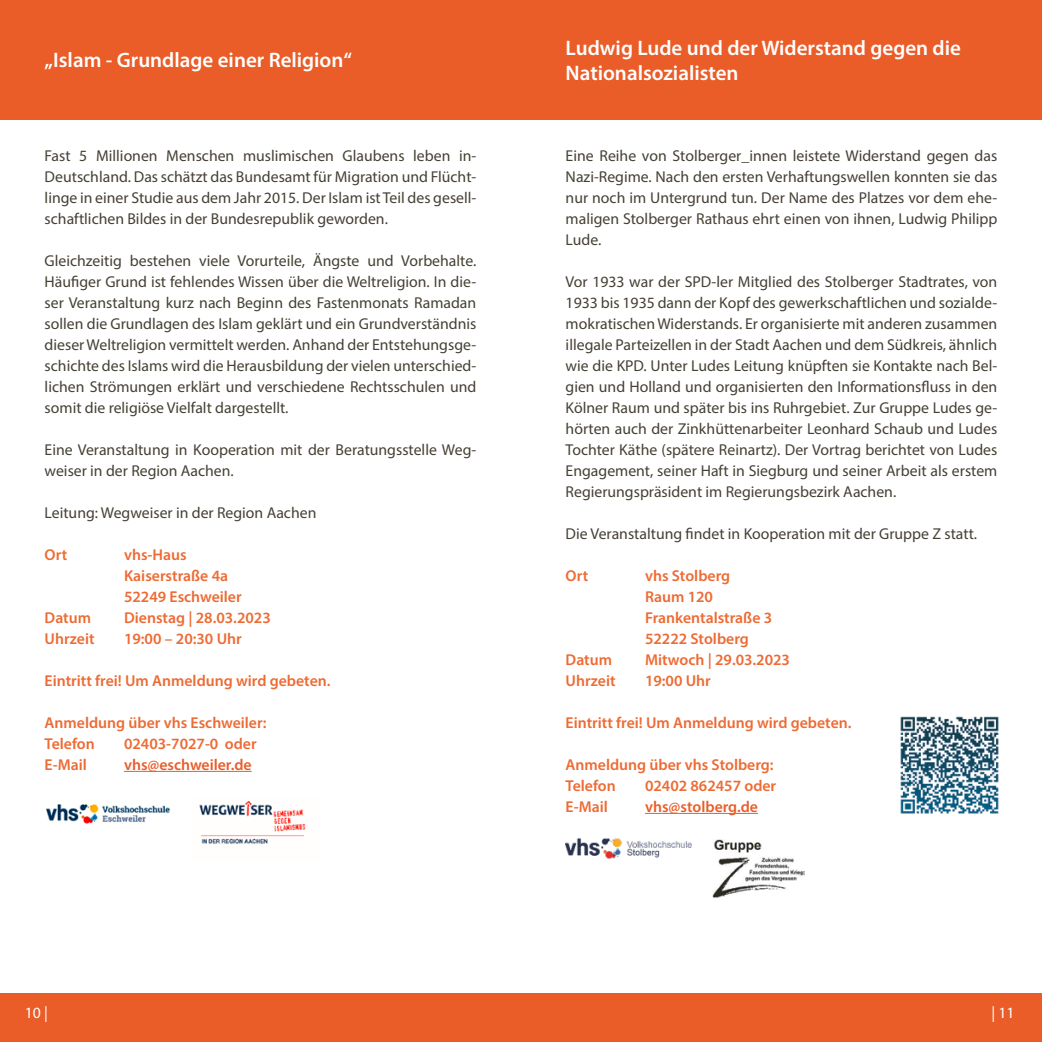
<style>
.page{position:relative;width:1042px;height:1042px;background:#fff}
.page>*{position:absolute;margin:0;border:0;box-sizing:border-box;transform-origin:0 0}
.t1{font:600 21px "Myriad Pro";color:#fff}
.Fließtext{font:15.75px/21px "Myriad Pro";color:#454034;text-align:justify}
.Semi_Lila{font:600 15.75px "Myriad Pro";color:#ed6b34}
.Semi_Lila-2{font:600 15.75px "Myriad Pro";color:#ea5d29}
.t2{font:15.75px "Myriad Pro";color:#fff}
</style>
<div class="page">
<div style="left:0;top:993px;width:521px;height:49px;background:#ea5d29"></div>
<div style="left:521px;top:993px;width:521px;height:49px;background:#ea5d29"></div>
<div style="left:0;top:0;width:536px;height:119px;background:#ea5d29"></div>
<hr style="left:124px;top:771px;width:128px;height:1px;background:#ea5d29">
<div style="left:521px;top:0;width:521px;height:119px;background:#ea5d29"></div>
<hr style="left:645px;top:813px;width:113px;height:1px;background:#ea5d29">
<img style="left:46px;top:804px;width:124px;height:20px">
<img style="left:199px;top:800px;width:107px;height:44px">
<img style="left:566px;top:838px;width:126px;height:21px">
<img style="left:900px;top:716px;width:99px;height:98px">
<img style="left:712px;top:839px;width:92px;height:59px">
<p class="t1" style="left:45px;top:47px;width:309px">„Islam - Grundlage einer Religion“</p>
<p class="Fließtext" style="left:45px;top:145px;width:433px">Fast 5 Millionen Menschen muslimischen Glaubens leben in-Deutschland. Das schätzt das Bundesamt für Migration und Flücht&shy;linge in einer Studie aus dem Jahr 2015. Der Islam ist Teil des gesell&shy;schaftlichen Bildes in der Bundesrepublik geworden.</p>
<p class="Fließtext" style="left:45px;top:250px;width:433px">Gleichzeitig bestehen viele Vorurteile, Ängste und Vorbehalte.<br>Häufiger Grund ist fehlendes Wissen über die Weltreligion. In die&shy;ser Veranstaltung kurz nach Beginn des Fastenmonats Ramadan sollen die Grundlagen des Islam geklärt und ein Grundverständnis dieser Weltreligion vermittelt werden. Anhand der Entstehungsge&shy;schichte des Islams wird die Herausbildung der vielen unterschied&shy;lichen Strömungen erklärt und verschiedene Rechtsschulen und somit die religiöse Vielfalt dargestellt.</p>
<p class="Fließtext" style="left:45px;top:439px;width:433px">Eine Veranstaltung in Kooperation mit der Beratungsstelle Weg&shy;weiser in der Region Aachen.</p>
<p class="Fließtext" style="left:45px;top:502px;width:273px">Leitung: Wegweiser in der Region Aachen</p>
<p class="Semi_Lila" style="left:45px;top:544px;width:24px">Ort</p>
<p class="Semi_Lila" style="left:124px;top:544px;width:64px">vhs-Haus</p>
<p class="Semi_Lila" style="left:124px;top:565px;width:106px">Kaiserstraße 4a</p>
<p class="Semi_Lila" style="left:124px;top:586px;width:119px">52249 Eschweiler</p>
<p class="Semi_Lila" style="left:45px;top:607px;width:48px">Datum</p>
<p class="Semi_Lila" style="left:124px;top:607px;width:148px">Dienstag | 28.03.2023</p>
<p class="Semi_Lila" style="left:45px;top:628px;width:51px">Uhrzeit</p>
<p class="Semi_Lila" style="left:124px;top:628px;width:119px">19:00 – 20:30 Uhr</p>
<p class="Semi_Lila" style="left:45px;top:670px;width:287px">Eintritt frei! Um Anmeldung wird gebeten.</p>
<p class="Semi_Lila" style="left:45px;top:712px;width:223px">Anmeldung über vhs Eschweiler:</p>
<p class="Semi_Lila" style="left:45px;top:733px;width:52px">Telefon</p>
<p class="Semi_Lila" style="left:124px;top:733px;width:134px">02403-7027-0 oder</p>
<p class="Semi_Lila" style="left:45px;top:754px;width:44px">E-Mail</p>
<p class="Semi_Lila-2" style="left:124px;top:754px;width:129px">vhs@eschweiler.de</p>
<p class="t1" style="left:566px;top:35px;width:397px">Ludwig Lude und der Widerstand gegen die</p>
<p class="t1" style="left:566px;top:59px;width:174px">Nationalsozialisten</p>
<p class="Fließtext" style="left:566px;top:145px;width:433px">Eine Reihe von Stolberger_innen leistete Widerstand gegen das Nazi-Regime. Nach den ersten Verhaftungswellen konnten sie das nur noch im Untergrund tun. Der Name des Platzes vor dem ehe&shy;maligen Stolberger Rathaus ehrt einen von ihnen, Ludwig Philipp Lude.</p>
<p class="Fließtext" style="left:566px;top:271px;width:433px">Vor 1933 war der SPD-ler Mitglied des Stolberger Stadtrates, von 1933 bis 1935 dann der Kopf des gewerkschaftlichen und sozialde&shy;mokratischen Widerstands. Er organisierte mit anderen zusammen illegale Parteizellen in der Stadt Aachen und dem Südkreis, ähnlich wie die KPD. Unter Ludes Leitung knüpften sie Kontakte nach Bel&shy;gien und Holland und organisierten den Informationsfluss in den Kölner Raum und später bis ins Ruhrgebiet. Zur Gruppe Ludes ge&shy;hörten auch der Zinkhüttenarbeiter Leonhard Schaub und Ludes Tochter Käthe (spätere Reinartz). Der Vortrag berichtet von Ludes Engagement, seiner Haft in Siegburg und seiner Arbeit als erstem Regierungspräsident im Regierungsbezirk Aachen.</p>
<p class="Fließtext" style="left:566px;top:523px;width:413px">Die Veranstaltung findet in Kooperation mit der Gruppe Z statt.</p>
<p class="Semi_Lila" style="left:566px;top:565px;width:24px">Ort</p>
<p class="Semi_Lila" style="left:645px;top:565px;width:87px">vhs Stolberg</p>
<p class="Semi_Lila" style="left:645px;top:586px;width:70px">Raum 120</p>
<p class="Semi_Lila" style="left:645px;top:607px;width:129px">Frankentalstraße 3</p>
<p class="Semi_Lila" style="left:645px;top:628px;width:105px">52222 Stolberg</p>
<p class="Semi_Lila" style="left:566px;top:649px;width:48px">Datum</p>
<p class="Semi_Lila" style="left:645px;top:649px;width:147px">Mitwoch | 29.03.2023</p>
<p class="Semi_Lila" style="left:566px;top:670px;width:51px">Uhrzeit</p>
<p class="Semi_Lila" style="left:645px;top:670px;width:67px">19:00 Uhr</p>
<p class="Semi_Lila" style="left:566px;top:712px;width:287px">Eintritt frei! Um Anmeldung wird gebeten.</p>
<p class="Semi_Lila" style="left:566px;top:754px;width:209px">Anmeldung über vhs Stolberg:</p>
<p class="Semi_Lila" style="left:566px;top:775px;width:52px">Telefon</p>
<p class="Semi_Lila" style="left:645px;top:775px;width:133px">02402 862457 oder</p>
<p class="Semi_Lila" style="left:566px;top:796px;width:44px">E-Mail</p>
<p class="Semi_Lila-2" style="left:645px;top:796px;width:114px">vhs@stolberg.de</p>
<p class="t2" style="left:25px;top:1003px;width:25px">10 |</p>
<p class="t2" style="left:991px;top:1003px;width:25px">| 11</p>
</div>
